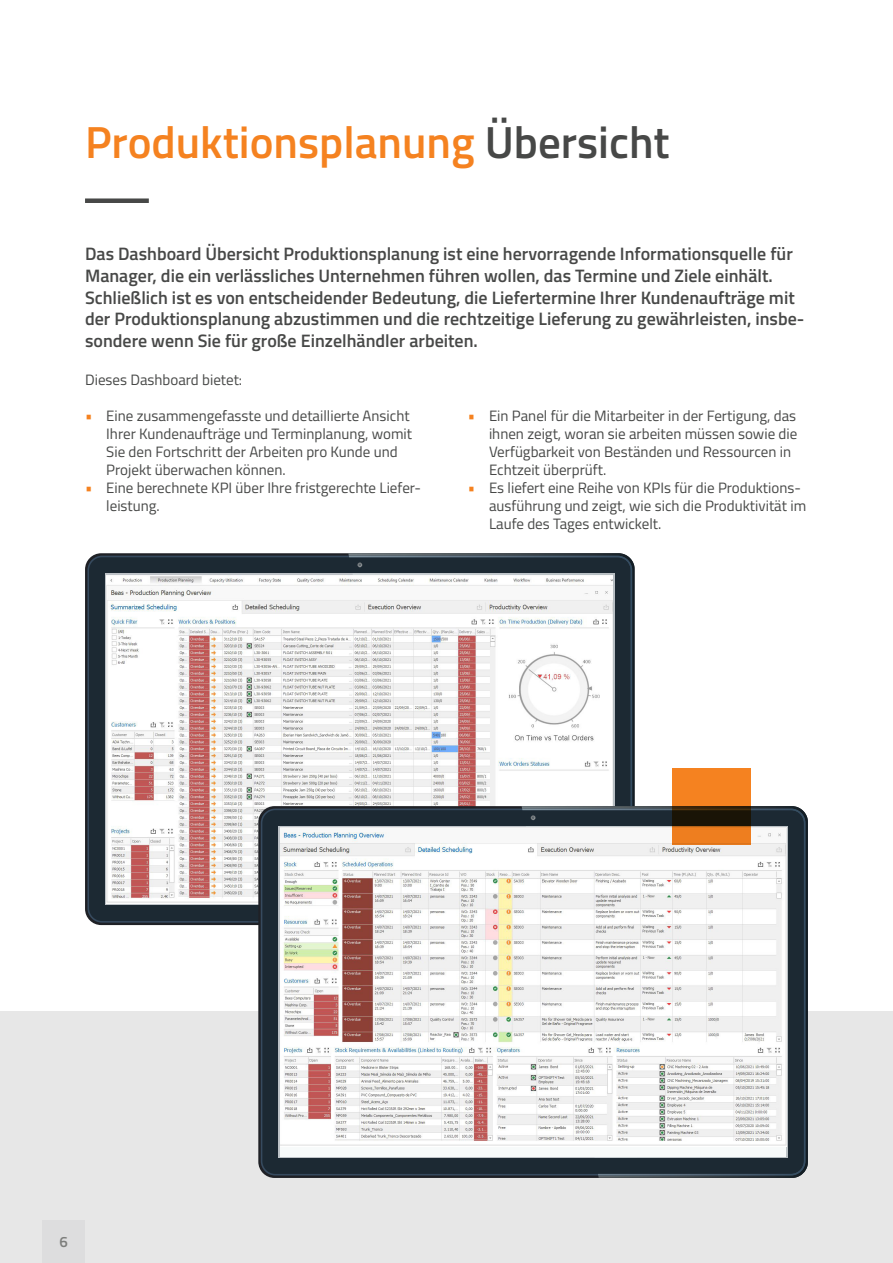
<style>
.page{position:relative;width:893px;height:1263px;background:#fff}
.page>*{position:absolute;margin:0;border:0;box-sizing:border-box;transform-origin:0 0}
.t1{font:600 45px "Titillium Web";color:#f58220}
.t2{font:600 18px/21.6px "Titillium Web";color:#474847}
.t3{font:15px/18px "Titillium Web";color:#474847}
.t4{font:600 15px "Titillium Web";color:#7d7e7c}
.s1{color:#474847}
.s2{font-weight:700;font-size:16.5px;color:#f58220}
</style>
<div class="page">
<div style="left:0;top:1011px;width:893px;height:252px;background:#e7e7e7"></div>
<div style="left:43px;top:1220px;width:42px;height:43px;background:#ddddde"></div>
<div style="left:85px;top:198px;width:64px;height:5px;background:#474847"></div>
<div style="left:89px;top:557px;width:542px;height:364px;background:#1c2933;border-radius:13px"></div>
<svg style="left:349px;top:556px;width:283px;height:250px"></svg>
<svg style="left:357px;top:562px;width:5px;height:5px"></svg>
<img style="left:107px;top:575px;width:506px;height:328px">
<div style="left:262px;top:810px;width:542px;height:364px;background:#1c2933;border-radius:13px"></div>
<svg style="left:522px;top:806px;width:286px;height:372px"></svg>
<svg style="left:522px;top:808px;width:283px;height:367px"></svg>
<svg style="left:531px;top:815px;width:5px;height:5px"></svg>
<div style="left:280px;top:828px;width:506px;height:328px;background:#f7fafa"></div>
<img style="left:280px;top:832px;width:506px;height:314px">
<svg style="left:672px;top:768px;width:79px;height:76px;fill:#f1801f"></svg>
<p class="t1" style="left:85px;top:109px;width:586px">Produktionsplanung <span class="s1">Übersicht</span></p>
<p class="t2" style="left:85px;top:242px;width:721px">Das Dashboard Übersicht Produktionsplanung ist eine hervorragende Informationsquelle für Manager, die ein verlässliches Unternehmen führen wollen, das Termine und Ziele einhält.<br>Schließlich ist es von entscheidender Bedeutung, die Liefertermine Ihrer Kundenaufträge mit der Produktionsplanung abzustimmen und die rechtzeitige Lieferung zu gewährleisten, insbe&shy;sondere wenn Sie für große Einzelhändler arbeiten.</p>
<p class="t3" style="left:85px;top:370px;width:159px">Dieses Dashboard bietet:</p>
<p class="t3" style="left:106px;top:406px;width:307px;text-indent:-21px"><span class="s2">•</span> Eine zusammengefasste und detaillierte Ansicht Ihrer Kundenaufträge und Terminplanung, womit Sie den Fortschritt der Arbeiten pro Kunde und Projekt überwachen können.</p>
<p class="t3" style="left:106px;top:478px;width:316px;text-indent:-21px"><span class="s2">•</span> Eine berechnete KPI über Ihre fristgerechte Liefer&shy;leistung.</p>
<p class="t3" style="left:489px;top:406px;width:310px;text-indent:-21px"><span class="s2">•</span> Ein Panel für die Mitarbeiter in der Fertigung, das ihnen zeigt, woran sie arbeiten müssen sowie die Verfügbarkeit von Beständen und Ressourcen in Echtzeit überprüft.</p>
<p class="t3" style="left:489px;top:478px;width:319px;text-indent:-21px"><span class="s2">•</span> Es liefert eine Reihe von KPIs für die Produktions&shy;ausführung und zeigt, wie sich die Produktivität im<br>Laufe des Tages entwickelt.</p>
<p class="t4" style="left:60px;top:1230px;width:10px">6</p>
</div>
